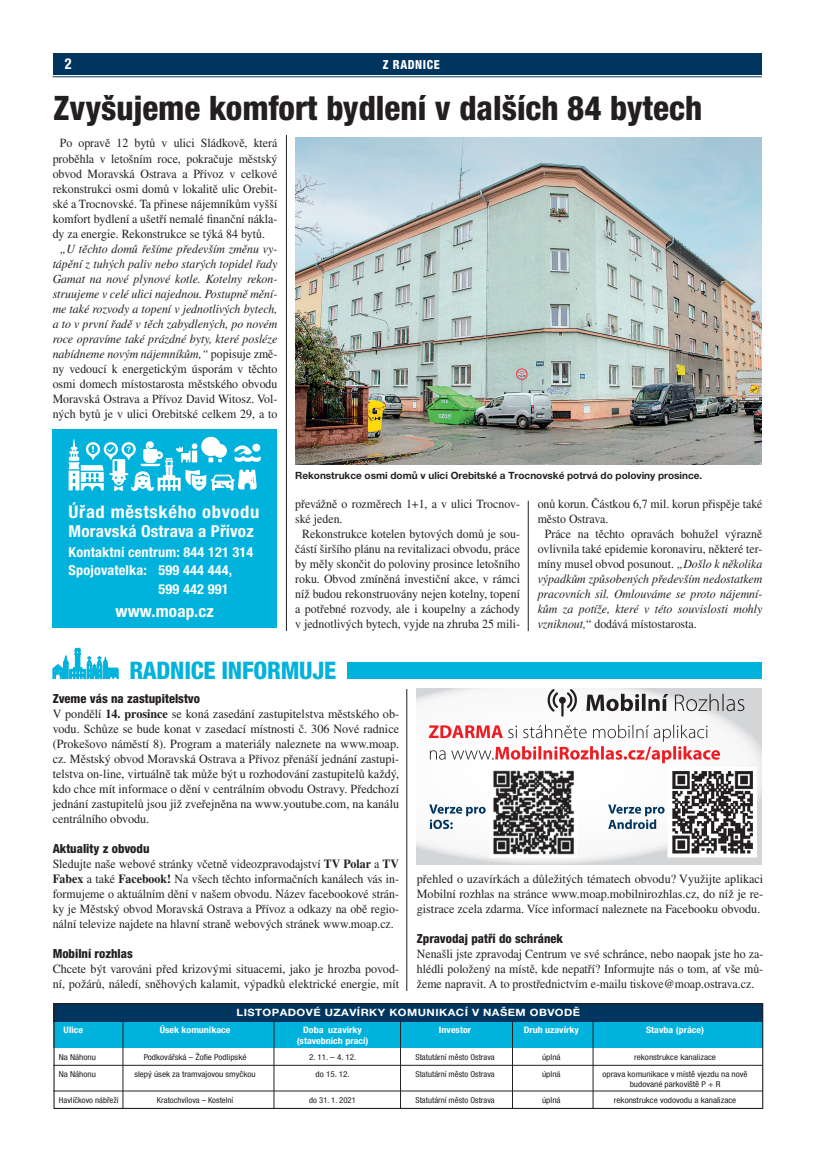
<style>
.page{position:relative;width:815px;height:1170px;background:#fff}
.page>*{position:absolute;margin:0;border:0;box-sizing:border-box;transform-origin:0 0}
.t1{font:800 condensed 33.75px "Helvetica Neue LT Pro";color:#231f20}
.t2{font:800 condensed 24.12px "Helvetica Neue LT Pro";letter-spacing:-.01em;color:#00b2dc}
.t3{font:700 condensed 17.5px "Helvetica Neue LT Pro";letter-spacing:.035em;color:#fff;scale:1.06 1}
.t4{font:700 condensed 16.5px "Helvetica Neue LT Pro";letter-spacing:.01em;color:#fff;scale:1.04 1}
.t5{font:700 condensed 15px "Helvetica Neue LT Pro";color:#fff;scale:.95 1}
.t6{font:700 condensed 13.75px/17.5px "Helvetica Neue LT Pro";letter-spacing:.01em;color:#fff;scale:1.04 1}
.t7{font:12.5px/15px "Times CE";color:#231f20;text-align:justify;scale:.95 1}
.t8{font:12.5px/15px "Times CE";color:#231f20;text-align:justify}
.t9{font:italic 12.5px/15px "Times CE";color:#231f20;text-align:center;scale:.95 1}
.t10{font:800 condensed 12.5px "Helvetica Neue LT Pro";color:#231f20}
.t11{font:800 condensed 12.5px "Helvetica Neue LT Pro";letter-spacing:.05em;color:#fff;scale:.95 1}
.t12{font:700 10.12px "Helvetica Neue LT Pro";letter-spacing:.04em;color:#fff;scale:1.12 1}
.t13{font:700 10px "Helvetica Neue LT Pro";color:#231f20}
.t14{font:700 condensed 9px "Helvetica Neue LT Pro";color:#fff;scale:1.12 1}
.t15{font:condensed 8.12px/9.8px "Helvetica Neue LT Pro";color:#231f20;text-align:center;scale:1.12 1}
.t16{font:condensed 8.12px "Helvetica Neue LT Pro";color:#231f20;scale:1.06 1}
.s1{font-style:normal}
.s2{font-style:italic}
.s3{font-weight:700}
</style>
<div class="page">
<div style="left:53px;top:53px;width:709px;height:21px;background:#003560"></div>
<hr style="left:53px;top:76px;width:709px;height:1px;background:#003560">
<hr style="left:286px;top:135px;width:1px;height:496px;background:#231f20">
<hr style="left:528px;top:500px;width:1px;height:131px;background:#231f20">
<div style="left:347px;top:662px;width:414px;height:16px;background:#00b2dc"></div>
<svg style="left:52px;top:647px;width:67px;height:32px"></svg>
<hr style="left:406px;top:689px;width:1px;height:301px;background:#231f20">
<div style="left:54px;top:1003px;width:709px;height:19px;background:#003560"></div>
<div style="left:54px;top:1021px;width:709px;height:26px;background:#00b2dc"></div>
<hr style="left:123px;top:1021px;width:1px;height:87px;background:#231f20">
<hr style="left:274px;top:1021px;width:1px;height:87px;background:#231f20">
<hr style="left:400px;top:1021px;width:1px;height:87px;background:#231f20">
<hr style="left:512px;top:1021px;width:1px;height:87px;background:#231f20">
<hr style="left:593px;top:1021px;width:1px;height:87px;background:#231f20">
<div style="left:53px;top:1003px;width:710px;height:105px;border:1px solid #231f20"></div>
<hr style="left:53px;top:1064px;width:710px;height:1px;background:#231f20">
<hr style="left:53px;top:1090px;width:710px;height:1px;background:#231f20">
<img style="left:295px;top:137px;width:466px;height:327px">
<div style="left:53px;top:429px;width:224px;height:199px;background:#00b2dc"></div>
<div style="left:201px;top:437px;width:20px;height:19px;background:#fff;border-radius:50%"></div>
<svg style="left:68px;top:439px;width:193px;height:52px"></svg>
<svg style="left:417px;top:688px;width:345px;height:176px"></svg>
<svg style="left:608px;top:804px;width:57px;height:25px"></svg>
<img style="left:668px;top:767px;width:88px;height:90px">
<img style="left:489px;top:767px;width:88px;height:90px">
<svg style="left:586px;top:693px;width:158px;height:18px"></svg>
<svg style="left:547px;top:688px;width:31px;height:27px"></svg>
<svg style="left:429px;top:804px;width:57px;height:25px"></svg>
<svg style="left:429px;top:724px;width:291px;height:39px"></svg>
<p class="t5" style="left:65px;top:55px;width:9px">2</p>
<h1 class="t1" style="left:54px;top:87px;width:650px">Zvyšujeme komfort bydlení v dalších 84 bytech</h1>
<p class="t11" style="left:383px;top:57px;width:61px">Z RADNICE</p>
<p class="t7" style="left:53px;top:136px;width:238px;text-indent:7px">Po opravě 12 bytů v ulici Sládkově, která proběhla v letošním roce, pokračuje městský obvod Moravská Ostrava a Přívoz v celkové rekonstrukci osmi domů v lokalitě ulic Orebit&shy;ské a Trocnovské. Ta přinese nájemníkům vyšší komfort bydlení a ušetří nemalé finanční nákla&shy;dy za energie. Rekonstrukce se týká 84 bytů.</p>
<p class="t9" style="left:53px;top:241px;width:238px">„U těchto domů řešíme především změnu vy&shy;tápění z tuhých paliv nebo starých topidel řady Gamat na nové plynové kotle. Kotelny rekon&shy;struujeme v celé ulici najednou. Postupně mění&shy;me také rozvody a topení v jednotlivých bytech, a to v první řadě v těch zabydlených, po novém roce opravíme také prázdné byty, které posléze nabídneme novým nájemníkům,“ <span class="s1">popisuje změ&shy;ny vedoucí k energetickým úsporám v těchto osmi domech místostarosta městského obvodu Moravská Ostrava a Přívoz David Witosz. Vol&shy;ných bytů je v ulici Orebitské celkem 29, a to</span></p>
<h3 class="t3" style="left:69px;top:501px;width:181px">Úřad městského obvodu</h3>
<h3 class="t4" style="left:69px;top:521px;width:179px">Moravská Ostrava a Přívoz</h3>
<p class="t6" style="left:69px;top:543px;width:179px">Kontaktní centrum: 844 121 314<br>Spojovatelka: 599 444 444,</p>
<p class="t6" style="left:159px;top:580px;width:69px">599 442 991</p>
<h3 class="t4" style="left:115px;top:601px;width:96px">www.moap.cz</h3>
<p class="t13" style="left:295px;top:469px;width:409px">Rekonstrukce osmi domů v ulici Orebitské a Trocnovské potrvá do poloviny prosince.</p>
<p class="t7" style="left:295px;top:496px;width:238px">převážně o rozměrech 1+1, a v ulici Trocnov-</p>
<p class="t7" style="left:295px;top:511px;width:51px">ské jeden.</p>
<p class="t7" style="left:302px;top:526px;width:231px">Rekonstrukce kotelen bytových domů je sou-</p>
<p class="t7" style="left:295px;top:541px;width:238px">částí širšího plánu na revitalizaci obvodu, práce</p>
<p class="t7" style="left:295px;top:556px;width:238px">by měly skončit do poloviny prosince letošního</p>
<p class="t7" style="left:295px;top:571px;width:238px">roku. Obvod zmíněná investiční akce, v rámci</p>
<p class="t7" style="left:295px;top:586px;width:238px">níž budou rekonstruovány nejen kotelny, topení</p>
<p class="t7" style="left:295px;top:601px;width:238px">a potřebné rozvody, ale i koupelny a záchody</p>
<p class="t7" style="left:295px;top:616px;width:238px">v jednotlivých bytech, vyjde na zhruba 25 mili-</p>
<p class="t7" style="left:538px;top:496px;width:238px">onů korun. Částkou 6,7 mil. korun přispěje také</p>
<p class="t7" style="left:538px;top:511px;width:76px">město Ostrava.</p>
<p class="t7" style="left:545px;top:526px;width:231px">Práce na těchto opravách bohužel výrazně</p>
<p class="t7" style="left:538px;top:541px;width:238px">ovlivnila také epidemie koronaviru, některé ter-</p>
<p class="t7" style="left:538px;top:556px;width:238px">míny musel obvod posunout. <span class="s2">„Došlo k několika</span></p>
<p class="t9" style="left:538px;top:571px;width:238px">výpadkům způsobených především nedostatkem</p>
<p class="t9" style="left:538px;top:586px;width:238px">pracovních sil. Omlouváme se proto nájemní-</p>
<p class="t9" style="left:538px;top:601px;width:238px">kům za potíže, které v této souvislosti mohly</p>
<p class="t7" style="left:538px;top:616px;width:169px"><span class="s2">vzniknout,</span>“ dodává místostarosta.</p>
<h2 class="t2" style="left:129px;top:655px;width:209px">RADNICE INFORMUJE</h2>
<p class="t10" style="left:53px;top:690px;width:149px">Zveme vás na zastupitelstvo</p>
<p class="t8" style="left:53px;top:706px;width:348px">V pondělí <span class="s3">14. prosince</span> se koná zasedání zastupitelstva městského ob&shy;vodu. Schůze se bude konat v zasedací místnosti č. 306 Nové radnice (Prokešovo náměstí 8). Program a materiály naleznete na www.moap. cz. Městský obvod Moravská Ostrava a Přívoz přenáší jednání zastupi&shy;telstva on-line, virtuálně tak může být u rozhodování zastupitelů každý, kdo chce mít informace o dění v centrálním obvodu Ostravy. Předchozí jednání zastupitelů jsou již zveřejněna na www.youtube.com, na kanálu centrálního obvodu.</p>
<p class="t10" style="left:53px;top:840px;width:98px">Aktuality z obvodu</p>
<p class="t7" style="left:53px;top:856px;width:366px">Sledujte naše webové stránky včetně videozpravodajství <span class="s3">TV Polar</span> a <span class="s3">TV Fabex</span> a také <span class="s3">Facebook!</span> Na všech těchto informačních kanálech vás in&shy;formujeme o aktuálním dění v našem obvodu. Název facebookové strán&shy;ky je Městský obvod Moravská Ostrava a Přívoz a odkazy na obě regio&shy;nální televize najdete na hlavní straně webových stránek www.moap.cz.</p>
<p class="t10" style="left:53px;top:945px;width:82px">Mobilní rozhlas</p>
<p class="t8" style="left:53px;top:961px;width:348px">Chcete být varováni před krizovými situacemi, jako je hrozba povod&shy;ní, požárů, náledí, sněhových kalamit, výpadků elektrické energie, mít</p>
<p class="t8" style="left:417px;top:871px;width:348px">přehled o uzavírkách a důležitých tématech obvodu? Využijte aplikaci Mobilní rozhlas na stránce www.moap.mobilnirozhlas.cz, do níž je re&shy;gistrace zcela zdarma. Více informací naleznete na Facebooku obvodu.</p>
<p class="t10" style="left:417px;top:930px;width:148px">Zpravodaj patří do schránek</p>
<p class="t7" style="left:417px;top:946px;width:366px">Nenašli jste zpravodaj Centrum ve své schránce, nebo naopak jste ho za&shy;hlédli položený na místě, kde nepatří? Informujte nás o tom, ať vše mů&shy;žeme napravit. A to prostřednictvím e-mailu tiskove@moap.ostrava.cz.</p>
<p class="t12" style="left:237px;top:1006px;width:308px">LISTOPADOVÉ UZAVÍRKY KOMUNIKACÍ V NAŠEM OBVODĚ</p>
<p class="t14" style="left:64px;top:1024px;width:19px">Ulice</p>
<p class="t14" style="left:160px;top:1024px;width:65px">Úsek komunikace</p>
<p class="t14" style="left:303px;top:1024px;width:54px">Doba uzavírky</p>
<p class="t14" style="left:439px;top:1024px;width:30px">Investor</p>
<p class="t14" style="left:524px;top:1024px;width:51px">Druh uzavírky</p>
<p class="t14" style="left:646px;top:1024px;width:53px">Stavba (práce)</p>
<p class="t14" style="left:297px;top:1035px;width:66px">(stavebních prací)</p>
<p class="t15" style="left:59px;top:1052px;width:35px">Na Náhonu</p>
<p class="t15" style="left:144px;top:1052px;width:93px">Podkovářská – Žofie Podlipské</p>
<p class="t15" style="left:309px;top:1052px;width:44px">2. 11. – 4. 12.</p>
<p class="t16" style="left:415px;top:1052px;width:76px">Statutární město Ostrava</p>
<p class="t15" style="left:542px;top:1052px;width:18px">úplná</p>
<p class="t15" style="left:634px;top:1052px;width:75px">rekonstrukce kanalizace</p>
<p class="t15" style="left:59px;top:1068px;width:35px">Na Náhonu</p>
<p class="t15" style="left:134px;top:1068px;width:110px">slepý úsek za tramvajovou smyčkou</p>
<p class="t15" style="left:316px;top:1068px;width:32px">do 15. 12.</p>
<p class="t16" style="left:415px;top:1069px;width:76px">Statutární město Ostrava</p>
<p class="t15" style="left:542px;top:1068px;width:18px">úplná</p>
<p class="t15" style="left:603px;top:1068px;width:131px">oprava komunikace v místě vjezdu na nově budované parkoviště P + R</p>
<p class="t16" style="left:59px;top:1095px;width:58px">Havlíčkovo nábřeží</p>
<p class="t16" style="left:157px;top:1095px;width:74px">Kratochvílova – Kostelní</p>
<p class="t16" style="left:309px;top:1095px;width:46px">do 31. 1. 2021</p>
<p class="t16" style="left:415px;top:1095px;width:76px">Statutární město Ostrava</p>
<p class="t15" style="left:542px;top:1094px;width:18px">úplná</p>
<p class="t15" style="left:614px;top:1094px;width:111px">rekonstrukce vodovodu a kanalizace</p>
</div>
